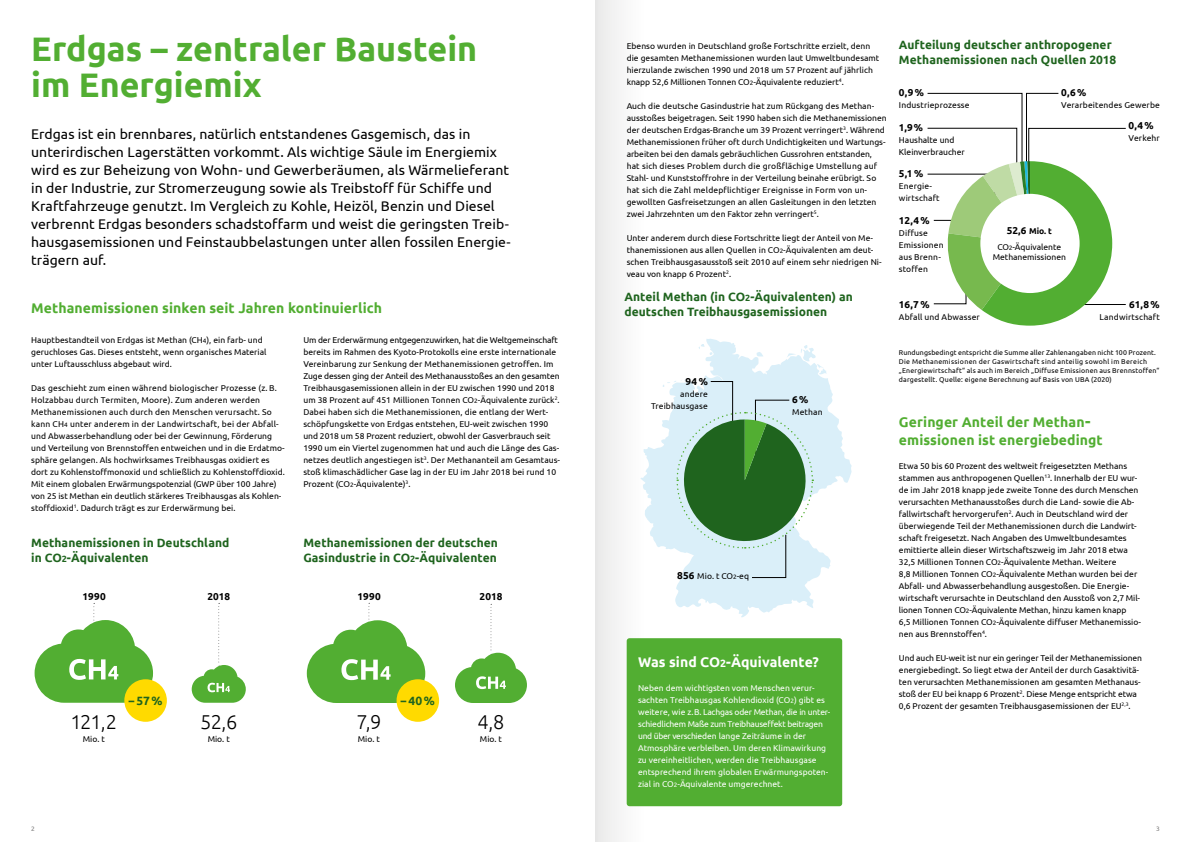
<style>
.page{position:relative;width:1191px;height:842px;background:#fff}
.page>*{position:absolute;margin:0;border:0;box-sizing:border-box;transform-origin:0 0}
.t1{font:700 34px/36px "Ubuntu";color:#52ae32}
.t2{font:300 20px "Ubuntu";color:#000}
.t3{font:14px/18px "Ubuntu";color:#000}
.t4{font:700 14px/18px "Ubuntu";letter-spacing:.005em;color:#52ae32}
.t5{font:700 14px "Ubuntu";letter-spacing:.005em;color:#fff}
.t6{font:700 12px/15px "Ubuntu";letter-spacing:.005em;color:#1f641e}
.t7{font:700 10px "Ubuntu";letter-spacing:.005em;color:#000}
.t8{font:8.5px/12px "Ubuntu";letter-spacing:.005em;color:#000}
.t9{font:8.5px/12px "Ubuntu";letter-spacing:.005em;color:#fff}
.t10{font:7px/9px "Ubuntu";letter-spacing:.025em;color:#000}
.t11{font:6.5px "Ubuntu";color:#7c7b7b}
.s1{font-size:6.4px}
.s2{font-size:9px}
.s3{font-weight:700;font-size:10px}
.s4{font-size:10.5px}
.s5{font-weight:700}
</style>
<div class="page">
<div style="left:595px;top:0;width:48px;height:842px;background:#f3f3f3"></div>
<svg style="left:35px;top:603px;width:118px;height:100px"></svg>
<div style="left:124px;top:679px;width:43px;height:43px;background:#ffda00;border-radius:50%"></div>
<svg style="left:192px;top:603px;width:54px;height:100px"></svg>
<svg style="left:455px;top:604px;width:72px;height:99px"></svg>
<svg style="left:307px;top:603px;width:118px;height:100px"></svg>
<div style="left:396px;top:679px;width:43px;height:43px;background:#ffda00;border-radius:50%"></div>
<svg style="left:641px;top:339px;width:210px;height:278px"></svg>
<svg style="left:675px;top:381px;width:139px;height:197px;background:#8ab499"></svg>
<svg style="left:927px;top:93px;width:199px;height:233px"></svg>
<div style="left:980px;top:194px;width:99px;height:99px;background:#fff;border-radius:50%"></div>
<div style="left:626px;top:638px;width:216px;height:168px;background:#52ae32;border-radius:3px"></div>
<h1 class="t1" style="left:31px;top:30px;width:447px">Erdgas – zentraler Baustein im Energiemix</h1>
<p class="t3" style="left:31px;top:124px;width:480px">Erdgas ist ein brennbares, natürlich entstandenes Gasgemisch, das in unterirdischen Lagerstätten vorkommt. Als wichtige Säule im Energiemix wird es zur Beheizung von Wohn- und Gewerberäumen, als Wärmelieferant in der Industrie, zur Stromerzeugung sowie als Treibstoff für Schiffe und Kraftfahrzeuge genutzt. Im Vergleich zu Kohle, Heizöl, Benzin und Diesel verbrennt Erdgas besonders schadstoffarm und weist die geringsten Treib&shy;hausgasemissionen und Feinstaubbelastungen unter allen fossilen Energie&shy;trägern auf.</p>
<h3 class="t4" style="left:31px;top:299px;width:352px">Methanemissionen sinken seit Jahren kontinuierlich</h3>
<p class="t8" style="left:31px;top:333px;width:237px">Hauptbestandteil von Erdgas ist Methan (CH<span class="s1">4</span>), ein farb- und geruchloses Gas. Dieses entsteht, wenn organisches Material unter Luftausschluss abgebaut wird.</p>
<p class="t8" style="left:31px;top:381px;width:255px">Das geschieht zum einen während biologischer Prozesse (z. B.<br>Holzabbau durch Termiten, Moore). Zum anderen werden Methanemissionen auch durch den Menschen verursacht. So kann CH<span class="s1">4</span> unter anderem in der Landwirtschaft, bei der Abfall&shy;und Abwasserbehandlung oder bei der Gewinnung, Förderung und Verteilung von Brennstoffen entweichen und in die Erdatmo&shy;sphäre gelangen. Als hochwirksames Treibhausgas oxidiert es dort zu Kohlenstoffmonoxid und schließlich zu Kohlenstoffdioxid.<br>Mit einem globalen Erwärmungspotenzial (GWP über 100 Jahre) von 25 ist Methan ein deutlich stärkeres Treibhausgas als Kohlen&shy;stoffdioxid<sup>1</sup>. Dadurch trägt es zur Erderwärmung bei.</p>
<h3 class="t6" style="left:31px;top:535px;width:200px">Methanemissionen in Deutschland in CO<span class="s2">2</span>-Äquivalenten</h3>
<p class="t7" style="left:82px;top:590px;width:25px">1990</p>
<p class="t7" style="left:207px;top:590px;width:24px">2018</p>
<p class="t8" style="left:303px;top:333px;width:258px">Um der Erderwärmung entgegenzuwirken, hat die Weltgemeinschaft bereits im Rahmen des Kyoto-Protokolls eine erste internationale Vereinbarung zur Senkung der Methanemissionen getroffen. Im Zuge dessen ging der Anteil des Methanausstoßes an den gesamten Treibhausgasemissionen allein in der EU zwischen 1990 und 2018 um 38 Prozent auf 451 Millionen Tonnen CO<span class="s1">2</span>-Äquivalente zurück<sup>2</sup>.<br>Dabei haben sich die Methanemissionen, die entlang der Wert&shy;schöpfungskette von Erdgas entstehen, EU-weit zwischen 1990 und 2018 um 58 Prozent reduziert, obwohl der Gasverbrauch seit 1990 um ein Viertel zugenommen hat und auch die Länge des Gas&shy;netzes deutlich angestiegen ist<sup>3</sup>. Der Methananteil am Gesamtaus&shy;stoß klimaschädlicher Gase lag in der EU im Jahr 2018 bei rund 10<br>Prozent (CO<span class="s1">2</span>-Äquivalente)<sup>3</sup>.</p>
<h3 class="t6" style="left:303px;top:535px;width:196px">Methanemissionen der deutschen<br>Gasindustrie in CO<span class="s2">2</span>-Äquivalenten</h3>
<p class="t7" style="left:357px;top:590px;width:25px">1990</p>
<p class="t7" style="left:479px;top:590px;width:24px">2018</p>
<p class="t11" style="left:31px;top:824px;width:5px">2</p>
<h2 class="t2" style="left:71px;top:709px;width:48px">121,2</h2>
<p class="t8" style="left:83px;top:733px;width:24px">Mio. t</p>
<h3 class="t6" style="left:128px;top:693px;width:36px">− 57 %</h3>
<h2 class="t2" style="left:200px;top:709px;width:39px">52,6</h2>
<p class="t8" style="left:208px;top:732px;width:24px">Mio. t</p>
<h2 class="t2" style="left:356px;top:710px;width:26px">7,9</h2>
<p class="t8" style="left:358px;top:733px;width:24px">Mio. t</p>
<h3 class="t6" style="left:400px;top:693px;width:36px">− 40 %</h3>
<h2 class="t2" style="left:477px;top:710px;width:29px">4,8</h2>
<p class="t8" style="left:480px;top:732px;width:24px">Mio. t</p>
<p class="t8" style="left:626px;top:39px;width:254px">Ebenso wurden in Deutschland große Fortschritte erzielt, denn die gesamten Methanemissionen wurden laut Umweltbundesamt hierzulande zwischen 1990 und 2018 um 57 Prozent auf jährlich knapp 52,6 Millionen Tonnen CO<span class="s1">2</span>-Äquivalente reduziert<sup>4</sup>.</p>
<p class="t8" style="left:626px;top:99px;width:261px">Auch die deutsche Gasindustrie hat zum Rückgang des Methan&shy;ausstoßes beigetragen. Seit 1990 haben sich die Methanemissionen der deutschen Erdgas-Branche um 39 Prozent verringert<sup>3</sup>. Während Methanemissionen früher oft durch Undichtigkeiten und Wartungs&shy;arbeiten bei den damals gebräuchlichen Gussrohren entstanden, hat sich dieses Problem durch die großflächige Umstellung auf Stahl- und Kunststoffrohre in der Verteilung beinahe erübrigt. So hat sich die Zahl meldepflichtiger Ereignisse in Form von un-- gewollten Gasfreisetzungen an allen Gasleitungen in den letzten zwei Jahrzehnten um den Faktor zehn verringert<sup>5</sup>.</p>
<p class="t8" style="left:626px;top:231px;width:256px">Unter anderem durch diese Fortschritte liegt der Anteil von Me&shy;thanemissionen aus allen Quellen in CO<span class="s1">2</span>-Äquivalenten am deut&shy;schen Treibhausgasausstoß seit 2010 auf einem sehr niedrigen Ni&shy;veau von knapp 6 Prozent<sup>2</sup>.</p>
<h3 class="t6" style="left:624px;top:289px;width:230px">Anteil Methan (in CO<span class="s2">2</span>-Äquivalenten) an deutschen Treibhausgasemissionen</h3>
<p class="t7" style="left:685px;top:375px;width:24px">94 %</p>
<p class="t8" style="left:651px;top:388px;width:58px;text-align:right">andere<br>Treibhausgase</p>
<p class="t7" style="left:792px;top:393px;width:18px">6 %</p>
<p class="t8" style="left:792px;top:406px;width:32px">Methan</p>
<p class="t8" style="left:677px;top:570px;width:74px"><span class="s3">856</span> Mio. t CO<span class="s1">2</span>-eq</p>
<h3 class="t5" style="left:638px;top:653px;width:182px">Was sind CO<span class="s4">2</span>-Äquivalente?</h3>
<p class="t9" style="left:638px;top:681px;width:194px">Neben dem wichtigsten vom Menschen verur&shy;sachten Treibhausgas Kohlendioxid (CO<span class="s1">2</span>) gibt es weitere, wie z.B. Lachgas oder Methan, die in unter&shy;schiedlichem Maße zum Treibhauseffekt beitragen und über verschieden lange Zeiträume in der Atmosphäre verbleiben. Um deren Klimawirkung zu vereinheitlichen, werden die Treibhausgase entsprechend ihrem globalen Erwärmungspoten&shy;zial in CO<span class="s1">2</span>-Äquivalente umgerechnet.</p>
<h3 class="t6" style="left:899px;top:37px;width:219px">Aufteilung deutscher anthropogener<br>Methanemissionen nach Quellen 2018</h3>
<p class="t7" style="left:899px;top:87px;width:27px">0,9 %</p>
<p class="t8" style="left:899px;top:99px;width:72px">Industrieprozesse</p>
<p class="t7" style="left:899px;top:122px;width:26px">1,9 %</p>
<p class="t8" style="left:899px;top:134px;width:67px">Haushalte und<br>Kleinverbraucher</p>
<p class="t7" style="left:899px;top:168px;width:26px">5,1 %</p>
<p class="t8" style="left:899px;top:180px;width:42px">Energie&shy;wirtschaft</p>
<p class="t7" style="left:899px;top:214px;width:32px">12,4 %</p>
<p class="t8" style="left:899px;top:227px;width:46px">Diffuse<br>Emissionen aus Brenn&shy;stoffen</p>
<p class="t7" style="left:899px;top:298px;width:32px">16,7 %</p>
<p class="t8" style="left:899px;top:311px;width:82px">Abfall und Abwasser</p>
<p class="t7" style="left:1061px;top:87px;width:27px">0,6 %</p>
<p class="t8" style="left:1061px;top:99px;width:100px">Verarbeitendes Gewerbe</p>
<p class="t8" style="left:997px;top:223px;width:65px;line-height:16px;text-align:center"><span class="s3">52,6</span> <span class="s5">Mio. t<br></span>CO<span class="s1">2</span>-Äquivalente</p>
<p class="t8" style="left:992px;top:251px;width:75px">Methanemissionen</p>
<p class="t7" style="left:1128px;top:119px;width:27px">0,4 %</p>
<p class="t8" style="left:1128px;top:131px;width:33px">Verkehr</p>
<p class="t7" style="left:1129px;top:298px;width:32px">61,8 %</p>
<p class="t8" style="left:1099px;top:311px;width:62px">Landwirtschaft</p>
<p class="t10" style="left:899px;top:348px;width:262px">Rundungsbedingt entspricht die Summe aller Zahlenangaben nicht 100 Prozent.<br>Die Methanemissionen der Gaswirtschaft sind anteilig sowohl im Bereich „Energiewirtschaft“ als auch im Bereich „Diffuse Emissionen aus Brennstoffen“ dargestellt. Quelle: eigene Berechnung auf Basis von UBA (2020)</p>
<h3 class="t4" style="left:899px;top:413px;width:205px">Geringer Anteil der Methan&shy;emissionen ist energiebedingt</h3>
<p class="t8" style="left:899px;top:459px;width:243px">Etwa 50 bis 60 Prozent des weltweit freigesetzten Methans stammen aus anthropogenen Quellen<sup>13</sup>. Innerhalb der EU wur&shy;de im Jahr 2018 knapp jede zweite Tonne des durch Menschen verursachten Methanausstoßes durch die Land- sowie die Ab&shy;fallwirtschaft hervorgerufen<sup>2</sup>. Auch in Deutschland wird der überwiegende Teil der Methanemissionen durch die Landwirt&shy;schaft freigesetzt. Nach Angaben des Umweltbundesamtes emittierte allein dieser Wirtschaftszweig im Jahr 2018 etwa 32,5 Millionen Tonnen CO<span class="s1">2</span>-Äquivalente Methan. Weitere<br>8,8 Millionen Tonnen CO<span class="s1">2</span>-Äquivalente Methan wurden bei der Abfall- und Abwasserbehandlung ausgestoßen. Die Energie&shy;wirtschaft verursachte in Deutschland den Ausstoß von 2,7 Mil&shy;lionen Tonnen CO<span class="s1">2</span>-Äquivalente Methan, hinzu kamen knapp<br>6,5 Millionen Tonnen CO<span class="s1">2</span>-Äquivalente diffuser Methanemissio&shy;nen aus Brennstoffen<sup>4</sup>.</p>
<p class="t8" style="left:899px;top:651px;width:245px">Und auch EU-weit ist nur ein geringer Teil der Methanemissionen energiebedingt. So liegt etwa der Anteil der durch Gasaktivitä&shy;ten verursachten Methanemissionen am gesamten Methanaus&shy;stoß der EU bei knapp 6 Prozent<sup>2</sup>. Diese Menge entspricht etwa 0,6 Prozent der gesamten Treibhausgasemissionen der EU<sup>2,3</sup>.</p>
<p class="t11" style="left:1156px;top:824px;width:5px">3</p>
</div>
